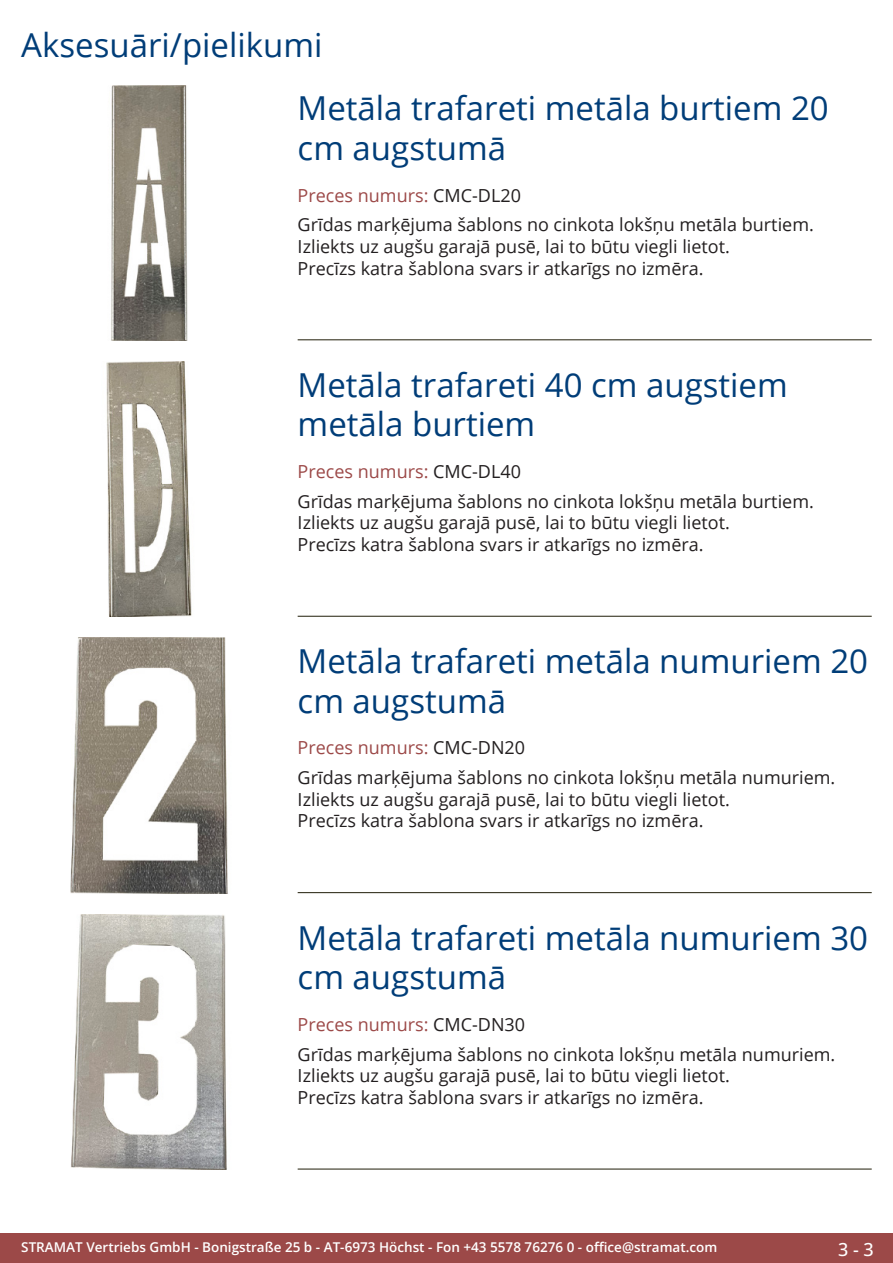
<style>
.page{position:relative;width:893px;height:1263px;background:#fff}
.page>*{position:absolute;margin:0;border:0;box-sizing:border-box;transform-origin:0 0}
.Produkttitel{font:33px/39.6px "Open Sans";color:#003d78}
.RastTitel{font:33px "Open Sans";color:#003d78}
.Beschreibung_Text{font:18px/21.6px "Open Sans";color:#231f20}
.TechDaten_Überschrif{font:18px "Open Sans";color:#9c4948}
.t1{font:500 18px "Open Sans";color:#fff}
.t2{font:600 13.5px "Open Sans";color:#fff}
.s1{color:#231f20}
</style>
<div class="page">
<div style="left:0;top:1233px;width:893px;height:30px;background:#9c4948"></div>
<hr style="left:298px;top:340px;width:574px;height:1px;background:#201d08">
<hr style="left:298px;top:616px;width:574px;height:1px;background:#201d08">
<hr style="left:298px;top:892px;width:574px;height:1px;background:#201d08">
<hr style="left:298px;top:1169px;width:574px;height:1px;background:#201d08">
<img style="left:111px;top:85px;width:77px;height:255px">
<img style="left:106px;top:361px;width:86px;height:256px">
<img style="left:70px;top:638px;width:158px;height:255px">
<img style="left:71px;top:914px;width:156px;height:255px">
<p class="RastTitel" style="left:21px;top:22px;width:303px">Aksesuāri/pielikumi</p>
<p class="Produkttitel" style="left:298px;top:88px;width:533px">Metāla trafareti metāla burtiem 20 cm augstumā</p>
<p class="TechDaten_Überschrif" style="left:298px;top:183px;width:225px">Preces numurs: <span class="s1">CMC-DL20</span></p>
<p class="Beschreibung_Text" style="left:298px;top:214px;width:518px">Grīdas marķējuma šablons no cinkota lokšņu metāla burtiem.<br>Izliekts uz augšu garajā pusē, lai to būtu viegli lietot.<br>Precīzs katra šablona svars ir atkarīgs no izmēra.</p>
<p class="Produkttitel" style="left:298px;top:364px;width:492px">Metāla trafareti 40 cm augstiem metāla burtiem</p>
<p class="TechDaten_Überschrif" style="left:298px;top:459px;width:225px">Preces numurs: <span class="s1">CMC-DL40</span></p>
<p class="Beschreibung_Text" style="left:298px;top:490px;width:518px">Grīdas marķējuma šablons no cinkota lokšņu metāla burtiem.<br>Izliekts uz augšu garajā pusē, lai to būtu viegli lietot.<br>Precīzs katra šablona svars ir atkarīgs no izmēra.</p>
<p class="Produkttitel" style="left:298px;top:640px;width:572px">Metāla trafareti metāla numuriem 20 cm augstumā</p>
<p class="TechDaten_Überschrif" style="left:298px;top:735px;width:229px">Preces numurs: <span class="s1">CMC-DN20</span></p>
<p class="Beschreibung_Text" style="left:298px;top:766px;width:539px">Grīdas marķējuma šablons no cinkota lokšņu metāla numuriem.<br>Izliekts uz augšu garajā pusē, lai to būtu viegli lietot.<br>Precīzs katra šablona svars ir atkarīgs no izmēra.</p>
<p class="Produkttitel" style="left:298px;top:917px;width:572px">Metāla trafareti metāla numuriem 30 cm augstumā</p>
<p class="TechDaten_Überschrif" style="left:298px;top:1012px;width:229px">Preces numurs: <span class="s1">CMC-DN30</span></p>
<p class="Beschreibung_Text" style="left:298px;top:1043px;width:539px">Grīdas marķējuma šablons no cinkota lokšņu metāla numuriem.<br>Izliekts uz augšu garajā pusē, lai to būtu viegli lietot.<br>Precīzs katra šablona svars ir atkarīgs no izmēra.</p>
<p class="t2" style="left:21px;top:1238px;width:698px">STRAMAT Vertriebs GmbH - Bonigstraße 25 b - AT-6973 Höchst - Fon +43 5578 76276 0 - office@stramat.com</p>
<p class="t1" style="left:838px;top:1237px;width:37px">3 - 3</p>
</div>
